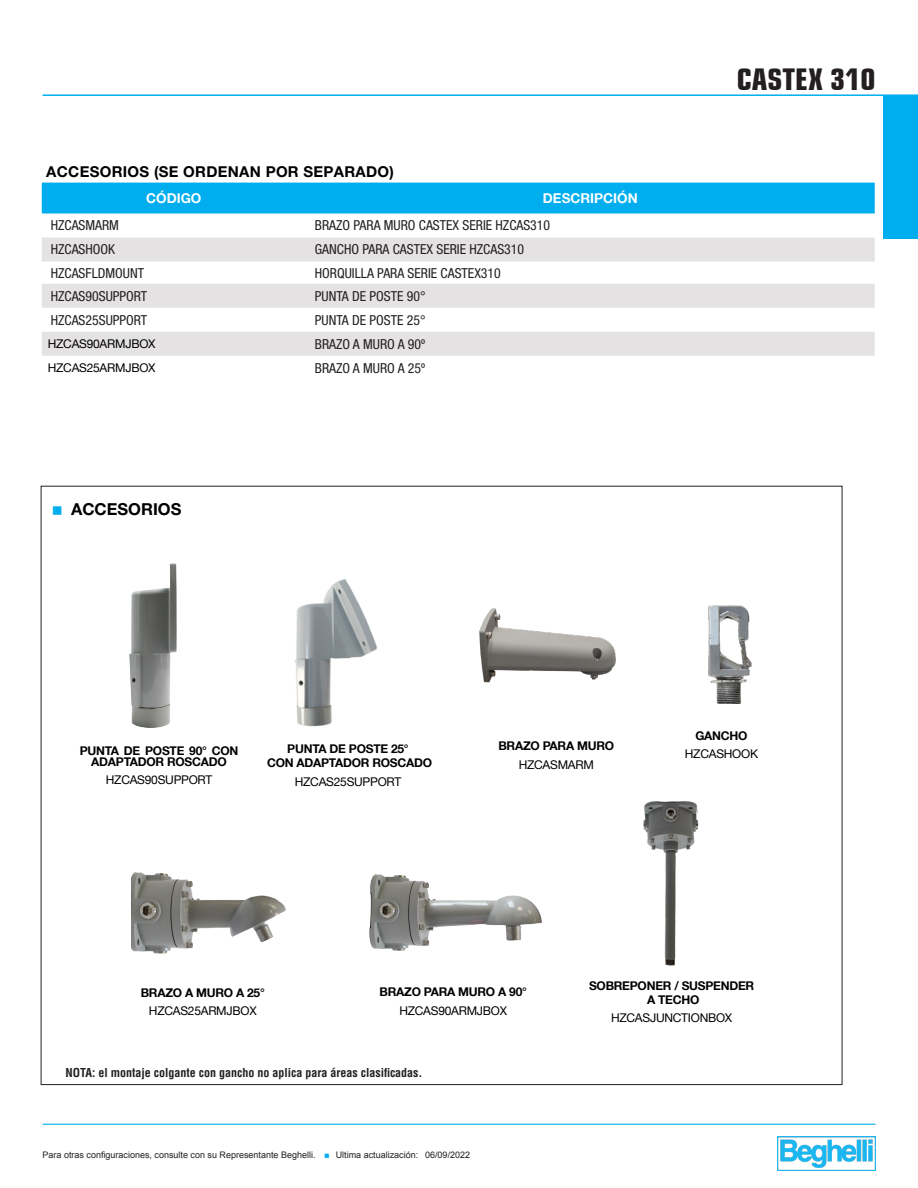
<style>
.page{position:relative;width:918px;height:1188px;background:#fff}
.page>*{position:absolute;margin:0;border:0;box-sizing:border-box;transform-origin:0 0}
.sub_nombre_producto{font:700 condensed 30px "Eurostile";color:#231f20}
.t1{font:700 16.5px "Helvetica Neue LT Std";color:#000}
.ACCESORIOS{font:700 15px "Helvetica Neue";letter-spacing:.02em;color:#000}
.condensed_der{font:condensed 13.8px "Helvetica Neue LT Pro";color:#231f20}
.TITULO_AZUL{font:700 13.5px "Helvetica Neue LT Com";color:#fff}
.texto_de_diagrama__b{font:700 12px/10.5px "Helvetica Neue LT Com";letter-spacing:-.02em;color:#000;text-align:center}
.texto_de_diagrama__n{font:12px "Helvetica Neue LT Com";letter-spacing:-.02em;color:#000}
.t2{font:700 condensed 12px "Helvetica LT Std";color:#231f20}
.t3{font:9px "Arial";color:#231f20}
</style>
<div class="page">
<hr style="left:43px;top:1124px;width:832px;height:1px;background:#00aeef">
<img style="left:777px;top:1137px;width:98px;height:33px">
<div style="left:883px;top:95px;width:35px;height:144px;background:#00aeef"></div>
<hr style="left:43px;top:94px;width:875px;height:2px;background:#00aeef">
<div style="left:42px;top:183px;width:833px;height:30px;background:#00aeef"></div>
<svg style="left:42px;top:238px;width:833px;height:70px;fill:#e5e2e3"></svg>
<div style="left:42px;top:332px;width:833px;height:24px;background:#e5e2e3"></div>
<img style="left:479px;top:608px;width:137px;height:75px">
<img style="left:643px;top:802px;width:56px;height:164px">
<img style="left:131px;top:872px;width:155px;height:82px">
<img style="left:369px;top:875px;width:173px;height:76px">
<img style="left:295px;top:579px;width:83px;height:147px">
<img style="left:129px;top:564px;width:48px;height:164px">
<img style="left:708px;top:606px;width:43px;height:97px">
<p class="ACCESORIOS" style="left:46px;top:162px;width:349px">ACCESORIOS (SE ORDENAN POR SEPARADO)</p>
<p class="TITULO_AZUL" style="left:146px;top:190px;width:57px">CÓDIGO</p>
<p class="TITULO_AZUL" style="left:543px;top:190px;width:96px">DESCRIPCIÓN</p>
<p class="condensed_der" style="left:51px;top:218px;width:70px">HZCASMARM</p>
<p class="condensed_der" style="left:315px;top:218px;width:237px">BRAZO PARA MURO CASTEX SERIE HZCAS310</p>
<p class="condensed_der" style="left:51px;top:242px;width:66px">HZCASHOOK</p>
<p class="condensed_der" style="left:315px;top:242px;width:211px">GANCHO PARA CASTEX SERIE HZCAS310</p>
<p class="condensed_der" style="left:51px;top:265px;width:95px">HZCASFLDMOUNT</p>
<p class="condensed_der" style="left:315px;top:265px;width:187px">HORQUILLA PARA SERIE CASTEX310</p>
<p class="condensed_der" style="left:51px;top:288px;width:98px">HZCAS90SUPPORT</p>
<p class="condensed_der" style="left:315px;top:288px;width:112px">PUNTA DE POSTE 90°</p>
<p class="condensed_der" style="left:51px;top:312px;width:98px">HZCAS25SUPPORT</p>
<p class="condensed_der" style="left:315px;top:312px;width:112px">PUNTA DE POSTE 25°</p>
<p class="texto_de_diagrama__n" style="left:48px;top:336px;width:109px">HZCAS90ARMJBOX</p>
<p class="condensed_der" style="left:315px;top:336px;width:112px">BRAZO A MURO A 90º</p>
<p class="texto_de_diagrama__n" style="left:48px;top:360px;width:109px">HZCAS25ARMJBOX</p>
<p class="condensed_der" style="left:315px;top:360px;width:112px">BRAZO A MURO A 25º</p>
<p class="t1" style="left:71px;top:499px;width:112px">ACCESORIOS</p>
<p class="sub_nombre_producto" style="left:737px;top:61px;width:140px">CASTEX 310</p>
<p class="texto_de_diagrama__b" style="left:80px;top:745px;width:160px">PUNTA DE POSTE 90° CON<br>ADAPTADOR ROSCADO</p>
<p class="texto_de_diagrama__n" style="left:106px;top:772px;width:108px">HZCAS90SUPPORT</p>
<p class="texto_de_diagrama__b" style="left:287px;top:744px;width:123px">PUNTA DE POSTE 25°</p>
<p class="texto_de_diagrama__b" style="left:267px;top:757px;width:167px">CON ADAPTADOR ROSCADO</p>
<p class="texto_de_diagrama__n" style="left:295px;top:774px;width:108px">HZCAS25SUPPORT</p>
<p class="texto_de_diagrama__b" style="left:498px;top:740px;width:117px">BRAZO PARA MURO</p>
<p class="texto_de_diagrama__n" style="left:519px;top:757px;width:77px">HZCASMARM</p>
<p class="texto_de_diagrama__b" style="left:695px;top:730px;width:54px">GANCHO</p>
<p class="texto_de_diagrama__n" style="left:685px;top:746px;width:75px">HZCASHOOK</p>
<p class="texto_de_diagrama__b" style="left:141px;top:987px;width:126px">BRAZO A MURO A 25°</p>
<p class="texto_de_diagrama__n" style="left:149px;top:1003px;width:109px">HZCAS25ARMJBOX</p>
<p class="texto_de_diagrama__b" style="left:380px;top:987px;width:149px">BRAZO PARA MURO A 90°</p>
<p class="texto_de_diagrama__n" style="left:399px;top:1003px;width:109px">HZCAS90ARMJBOX</p>
<p class="t2" style="left:65px;top:1065px;width:359px">NOTA: el montaje colgante con gancho no aplica para áreas clasificadas.</p>
<p class="t3" style="left:43px;top:1149px;width:275px">Para otras configuraciones, consulte con su Representante Beghelli.</p>
<p class="t3" style="left:336px;top:1149px;width:84px">Ultima actualización:</p>
<p class="t3" style="left:425px;top:1149px;width:47px">06/09/2022</p>
<p class="texto_de_diagrama__b" style="left:589px;top:980px;width:167px">SOBREPONER / SUSPENDER</p>
<p class="texto_de_diagrama__b" style="left:647px;top:994px;width:54px">A TECHO</p>
<p class="texto_de_diagrama__n" style="left:611px;top:1011px;width:123px">HZCASJUNCTIONBOX</p>
</div>
